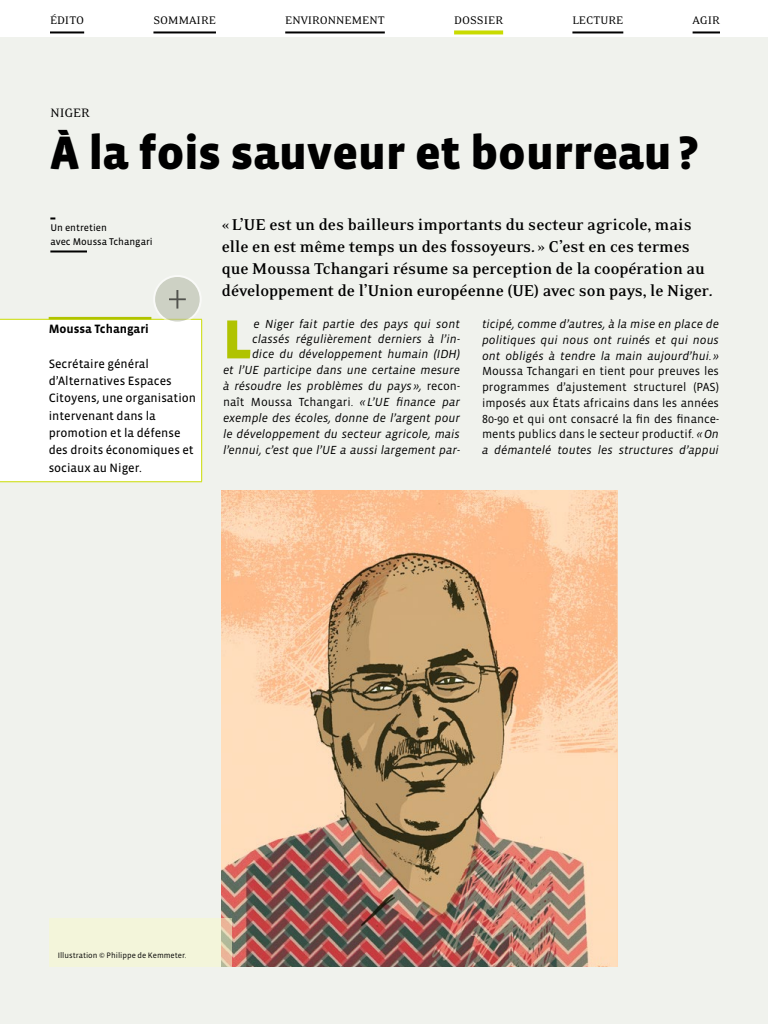
<style>
.page{position:relative;width:768px;height:1024px;background:#f0f2ed}
.page>*{position:absolute;margin:0;border:0;box-sizing:border-box;transform-origin:0 0}
.t1{font:900 56.2px "Vista Sans";color:#b0c300}
.t2{font:900 48px "Vista Sans";color:#000}
.t3{font:700 18px/22px "Eidetic Neo";color:#000}
.t4{font:14px "Eidetic Neo";color:#000}
.t5{font:12.6px "Eidetic Neo";color:#000}
.t6{font:12.4px/17.3px "Vista Sans Reg";color:#000}
.t7{font:700 12.4px "Vista Sans";color:#000}
.t8{font:italic 12px/15.7px "Vista Sans";color:#000;text-align:justify}
.t9{font:12px/15.7px "Vista Sans";color:#000;text-align:justify}
.t10{font:10px/14px "Vista Sans Reg";color:#000}
.t11{font:8px "Vista Sans";color:#000}
.s1{font-style:normal}
.s2{font-style:italic}
</style>
<div class="page">
<div style="left:0;top:319px;width:202px;height:163px;background:#fff"></div>
<hr style="left:0;top:319px;width:202px;height:1px;background:#c9db00">
<hr style="left:201px;top:320px;width:1px;height:161px;background:#c9db00">
<hr style="left:0;top:481px;width:202px;height:1px;background:#c9db00">
<hr style="left:49px;top:317px;width:102px;height:2px;background:#b0c300">
<hr style="left:50px;top:250px;width:37px;height:2px;background:#000">
<img style="left:222px;top:490px;width:396px;height:477px">
<div style="left:50px;top:918px;width:182px;height:49px;background:#f3f5da"></div>
<div style="left:0;top:0;width:768px;height:37px;background:#fff"></div>
<hr style="left:50px;top:31px;width:34px;height:2px;background:#000">
<hr style="left:153px;top:31px;width:63px;height:2px;background:#000">
<hr style="left:285px;top:31px;width:100px;height:2px;background:#000">
<svg style="left:454px;top:30px;width:49px;height:4px"></svg>
<hr style="left:572px;top:31px;width:51px;height:2px;background:#000">
<hr style="left:693px;top:31px;width:27px;height:2px;background:#000">
<svg style="left:154px;top:276px;width:47px;height:47px"></svg>
<div style="left:153px;top:275px;width:49px;height:49px;border:2px solid #fff;border-radius:50%"></div>
<svg style="left:169px;top:290px;width:17px;height:19px"></svg>
<p class="t5" style="left:50px;top:14px;width:36px">ÉDITO</p>
<p class="t5" style="left:153px;top:14px;width:64px">SOMMAIRE</p>
<p class="t5" style="left:285px;top:14px;width:101px">ENVIRONNEMENT</p>
<p class="t5" style="left:454px;top:14px;width:51px">DOSSIER</p>
<p class="t5" style="left:572px;top:14px;width:52px">LECTURE</p>
<p class="t5" style="left:693px;top:14px;width:29px">AGIR</p>
<p class="t4" style="left:50px;top:106px;width:41px">NIGER</p>
<h2 class="t2" style="left:50px;top:128px;width:650px">À la fois sauveur et bourreau?</h2>
<p class="t10" style="left:50px;top:221px;width:104px">Un entretien<br>avec Moussa Tchangari</p>
<p class="t7" style="left:49px;top:323px;width:102px">Moussa Tchangari</p>
<p class="t6" style="left:49px;top:355px;width:149px">Secrétaire général d’Alternatives Espaces<br>Citoyens, une organisation intervenant dans la promotion et la défense des droits économiques et sociaux au Niger.</p>
<p class="t3" style="left:222px;top:214px;width:492px">«L’UE est un des bailleurs importants du secteur agricole, mais elle en est même temps un des fossoyeurs. » C’est en ces termes que Moussa Tchangari résume sa perception de la coopération au développement de l’Union européenne (UE) avec son pays, le Niger.</p>
<p class="t8" style="left:223px;top:317px;width:239px;text-align:right">e Niger fait partie des pays qui sont classés régulièrement derniers à l’in-<br>dice du développement humain (IDH)<br>et l’UE participe dans une certaine mesure à résoudre les problèmes du pays », <span class="s1">recon&shy;naît Moussa Tchangari.</span> « L’UE finance par exemple des écoles, donne de l’argent pour le développement du secteur agricole, mais l’ennui, c’est que l’UE a aussi largement par-</p>
<h1 class="t1" style="left:223px;top:311px;width:31px">L</h1>
<p class="t8" style="left:482px;top:317px;width:238px">ticipé, comme d’autres, à la mise en place de politiques qui nous ont ruinés et qui nous ont obligés à tendre la main aujourd’hui. »</p>
<p class="t9" style="left:482px;top:364px;width:239px">Moussa Tchangari en tient pour preuves les programmes d’ajustement structurel (PAS) imposés aux États africains dans les années 80-90 et qui ont consacré la fin des finance&shy;ments publics dans le secteur productif. <span class="s2">«On a démantelé toutes les structures d’appui</span></p>
<p class="t11" style="left:58px;top:951px;width:130px">Illustration © Philippe de Kemmeter.</p>
</div>
